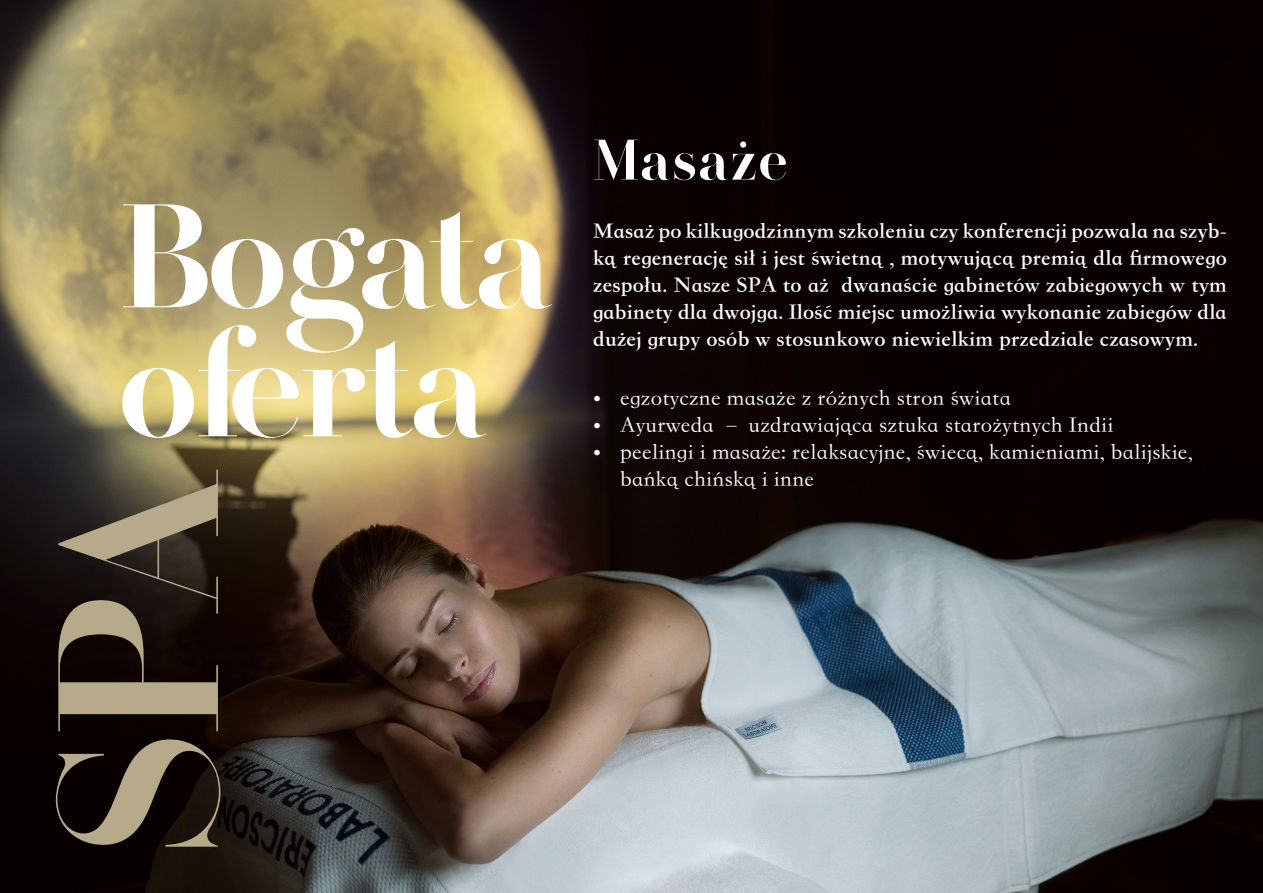
<style>
.page{position:relative;width:1263px;height:893px;background:#fff}
.page>*{position:absolute;margin:0;border:0;box-sizing:border-box;transform-origin:0 0}
.t1{font:228px "LT Afficher Neue Bold Display";color:#b6aa8a}
.t2{font:147px "LT Afficher Neue Bold Display";color:#fff}
.t3{font:57px "LT Afficher Neue Bold Display";letter-spacing:.05em;color:#fff}
.t4{font:22.5px/27px "ST Songti SC Bold";letter-spacing:.01em;color:#fff;text-align:justify}
.t5{font:22.5px/27px "ST Songti SC Regular";letter-spacing:.01em;color:#fff}
</style>
<div class="page">
<img style="left:0;top:0;width:1263px;height:893px">
<p class="t2" style="left:120px;top:165px;width:434px">Bogata</p>
<p class="t2" style="left:120px;top:294px;width:369px">oferta</p>
<p class="t1" style="left:-3px;top:853px;width:386px;rotate:-90deg">SPA</p>
<p class="t3" style="left:593px;top:124px;width:195px">Masaże</p>
<p class="t4" style="left:593px;top:219px;width:635px">Masaż po kilkugodzinnym szkoleniu czy konferencji pozwala na szyb&shy;ką regenerację sił i jest świetną , motywującą premią dla firmowego zespołu. Nasze SPA to aż dwanaście gabinetów zabiegowych w tym gabinety dla dwojga. Ilość miejsc umożliwia wykonanie zabiegów dla dużej grupy osób w stosunkowo niewielkim przedziale czasowym.</p>
<p class="t5" style="left:593px;top:385px;width:419px">• egzotyczne masaże z różnych stron świata</p>
<p class="t5" style="left:593px;top:412px;width:522px">• Ayurweda – uzdrawiająca sztuka starożytnych Indii</p>
<p class="t5" style="left:620px;top:439px;width:574px;text-indent:-27px">• peelingi i masaże: relaksacyjne, świecą, kamieniami, balijskie, bańką chińską i inne</p>
</div>
